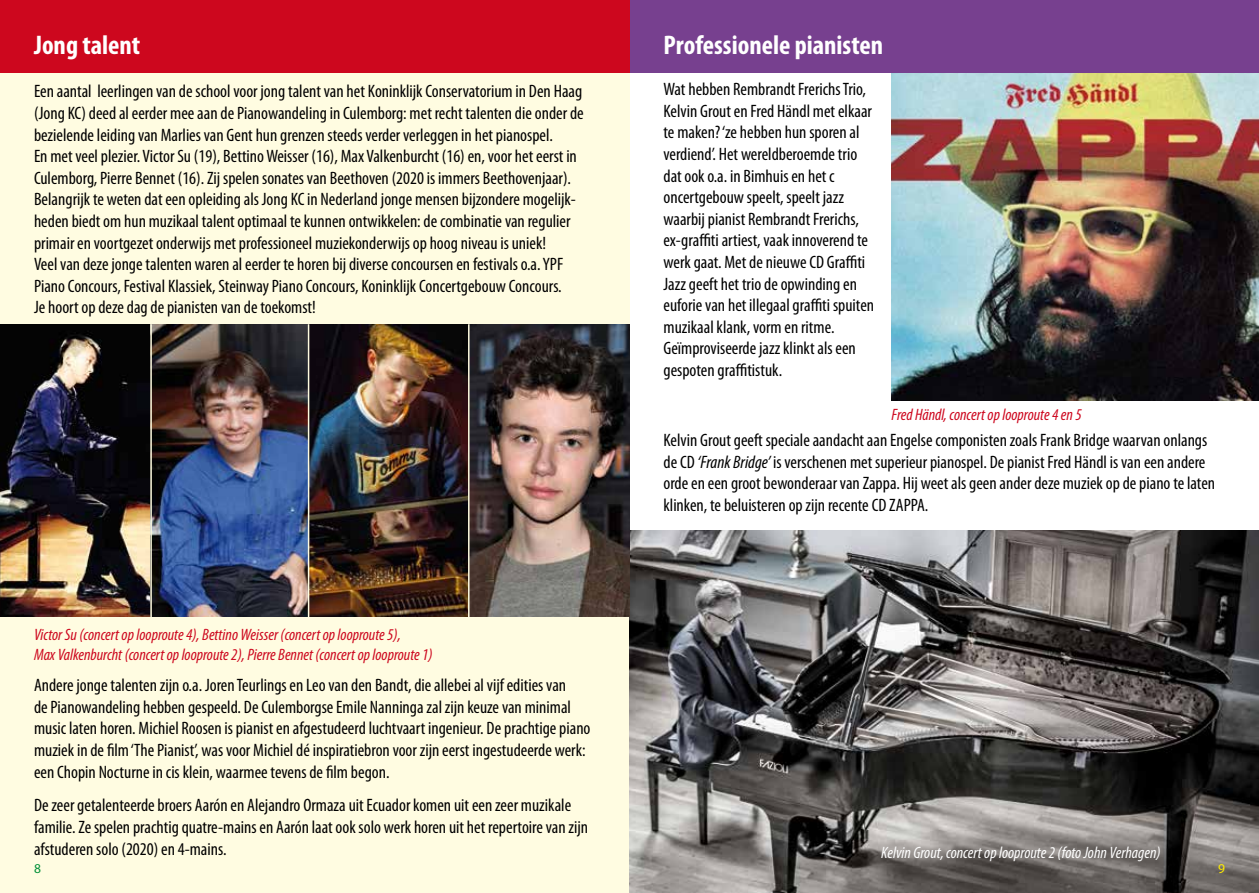
<style>
.page{position:relative;width:1259px;height:893px;background:#fff}
.page>*{position:absolute;margin:0;border:0;box-sizing:border-box;transform-origin:0 0}
.t1{font:700 condensed 27px "Myriad Pro";color:#fff}
.t2{font:condensed 18px/21.6px "Myriad Pro";color:#000}
.t3{font:italic condensed 16.5px/19.8px "Myriad Pro";color:#cd071e}
.t4{font:italic condensed 16.5px "Myriad Pro";color:#fff}
.t5{font:13.5px "Myriad Pro";color:#009037}
.t6{font:13.5px "Myriad Pro";color:#ffed00}
.s1{font-style:italic}
</style>
<div class="page">
<div style="left:0;top:0;width:629px;height:893px;background:#fffce1"></div>
<img style="left:629px;top:530px;width:630px;height:363px">
<img style="left:891px;top:72px;width:368px;height:329px">
<div style="left:629px;top:0;width:630px;height:72px;background:#77408f"></div>
<div style="left:0;top:0;width:629px;height:72px;background:#cd071e"></div>
<img style="left:0;top:324px;width:308px;height:293px">
<img style="left:309px;top:324px;width:321px;height:293px">
<hr style="left:150px;top:324px;width:2px;height:298px;background:#fffce1">
<hr style="left:468px;top:324px;width:1px;height:298px;background:#fffce1">
<h1 class="t1" style="left:34px;top:28px;width:108px">Jong talent</h1>
<p class="t2" style="left:34px;top:81px;width:551px">Een aantal leerlingen van de school voor jong talent van het Koninklijk Conservatorium in Den Haag (Jong KC) deed al eerder mee aan de Pianowandeling in Culemborg: met recht talenten die onder de bezielende leiding van Marlies van Gent hun grenzen steeds verder verleggen in het pianospel.<br>En met veel plezier. Victor Su (19), Bettino Weisser (16), Max Valkenburcht (16) en, voor het eerst in Culemborg, Pierre Bennet (16). Zij spelen sonates van Beethoven (2020 is immers Beethovenjaar).<br>Belangrijk te weten dat een opleiding als Jong KC in Nederland jonge mensen bijzondere mogelijk&shy;heden biedt om hun muzikaal talent optimaal te kunnen ontwikkelen: de combinatie van regulier primair en voortgezet onderwijs met professioneel muziekonderwijs op hoog niveau is uniek!<br>Veel van deze jonge talenten waren al eerder te horen bij diverse concoursen en festivals o.a. YPF Piano Concours, Festival Klassiek, Steinway Piano Concours, Koninklijk Concertgebouw Concours.<br>Je hoort op deze dag de pianisten van de toekomst!</p>
<p class="t3" style="left:34px;top:625px;width:400px">Victor Su (concert op looproute 4), Bettino Weisser (concert op looproute 5),<br>Max Valkenburcht (concert op looproute 2), Pierre Bennet (concert op looproute 1)</p>
<p class="t2" style="left:34px;top:674px;width:558px">Andere jonge talenten zijn o.a. Joren Teurlings en Leo van den Bandt, die allebei al vijf edities van<br>de Pianowandeling hebben gespeeld. De Culemborgse Emile Nanninga zal zijn keuze van minimal music laten horen. Michiel Roosen is pianist en afgestudeerd luchtvaart ingenieur. De prachtige piano muziek in de film ‘The Pianist’, was voor Michiel dé inspiratiebron voor zijn eerst ingestudeerde werk: een Chopin Nocturne in cis klein, waarmee tevens de film begon.</p>
<p class="t2" style="left:34px;top:794px;width:555px">De zeer getalenteerde broers Aarón en Alejandro Ormaza uit Ecuador komen uit een zeer muzikale familie. Ze spelen prachtig quatre-mains en Aarón laat ook solo werk horen uit het repertoire van zijn afstuderen solo (2020) en 4-mains.</p>
<h1 class="t1" style="left:663px;top:28px;width:221px">Professionele pianisten</h1>
<p class="t2" style="left:663px;top:78px;width:212px">Wat hebben Rembrandt Frerichs Trio, Kelvin Grout en Fred Händl met elkaar te maken? ‘ze hebben hun sporen al verdiend’. Het wereldberoemde trio dat ook o.a. in Bimhuis en het c oncertgebouw speelt, speelt jazz waarbij pianist Rembrandt Frerichs, ex-graffiti artiest, vaak innoverend te werk gaat. Met de nieuwe CD Graffiti Jazz geeft het trio de opwinding en euforie van het illegaal graffiti spuiten muzikaal klank, vorm en ritme.<br>Geïmproviseerde jazz klinkt als een gespoten graffitistuk.</p>
<p class="t3" style="left:891px;top:404px;width:192px">Fred Händl, concert op looproute 4 en 5</p>
<p class="t2" style="left:663px;top:429px;width:553px">Kelvin Grout geeft speciale aandacht aan Engelse componisten zoals Frank Bridge waarvan onlangs de CD <span class="s1">‘Frank Bridge’</span> is verschenen met superieur pianospel. De pianist Fred Händl is van een andere orde en een groot bewonderaar van Zappa. Hij weet als geen ander deze muziek op de piano te laten klinken, te beluisteren op zijn recente CD ZAPPA.</p>
<p class="t4" style="left:881px;top:843px;width:281px">Kelvin Grout, concert op looproute 2 (foto John Verhagen)</p>
<p class="t5" style="left:34px;top:860px;width:8px">8</p>
<p class="t6" style="left:1218px;top:860px;width:8px">9</p>
</div>
